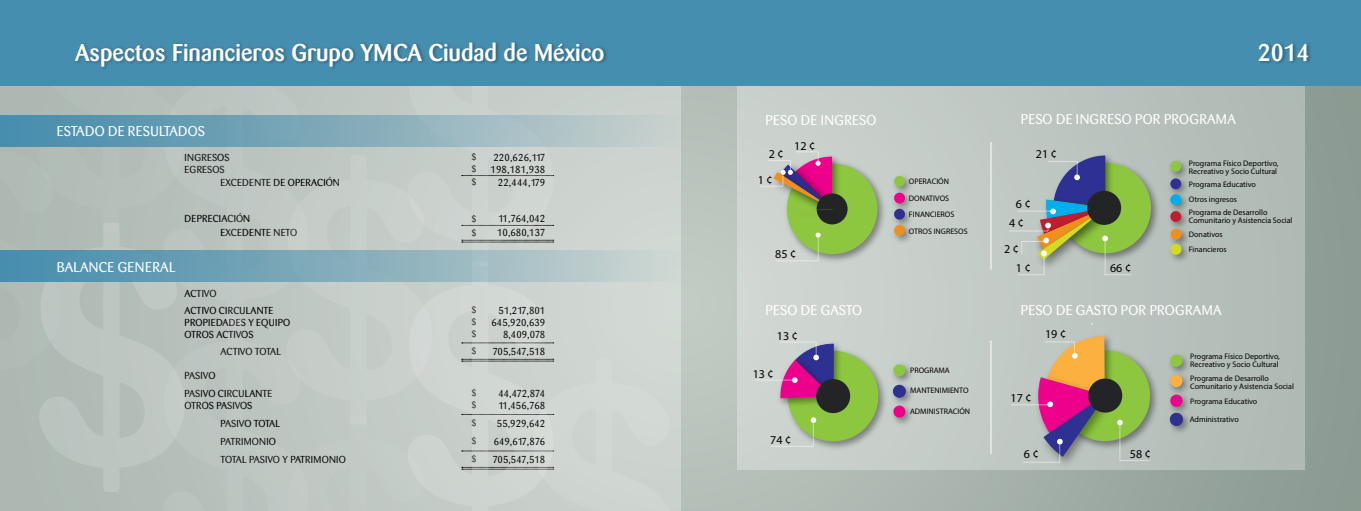
<style>
.page{position:relative;width:1361px;height:511px;background:#fff}
.page>*{position:absolute;margin:0;border:0;box-sizing:border-box;transform-origin:0 0}
.t1{font:700 300px/261.8px "Barmeno";color:#fff}
.t2{font:500 24px "Barmeno";color:#fff}
.t3{font:14px "Barmeno";letter-spacing:.02em;color:#fff}
.t4{font:12px/25.9px "Myriad Pro";color:#000}
.t5{font:10px/17.9px "Barmeno";color:#000}
.t6{font:10px/12px "Barmeno";letter-spacing:.02em;color:#000}
.t7{font:10px/12px "Barmeno";letter-spacing:-.02em;color:#000}
.t8{font:9px/12px "Barmeno";color:#000}
.t9{font:8px/8px "Myriad Pro";color:#000}
</style>
<div class="page">
<svg style="left:680px;top:85px;width:681px;height:425px;background:#a3b0a9"></svg>
<div style="left:0;top:85px;width:680px;height:425px;background:linear-gradient(to right,#acb7b2,#d1d8d3)"></div>
<div style="left:737px;top:85px;width:567px;height:384px;background:linear-gradient(to right,#d0d7d2,#afbab4)"></div>
<svg style="left:462px;top:175px;width:92px;height:1px"></svg>
<svg style="left:462px;top:225px;width:92px;height:1px"></svg>
<svg style="left:462px;top:240px;width:92px;height:2px"></svg>
<svg style="left:462px;top:342px;width:92px;height:1px"></svg>
<svg style="left:462px;top:358px;width:92px;height:3px"></svg>
<svg style="left:462px;top:414px;width:92px;height:1px"></svg>
<svg style="left:462px;top:450px;width:92px;height:1px"></svg>
<svg style="left:462px;top:466px;width:92px;height:3px"></svg>
<img style="left:781px;top:158px;width:108px;height:107px">
<div style="left:787px;top:163px;width:90px;height:91px;background:#8dc63f;border-radius:50%"></div>
<img style="left:766px;top:164px;width:82px;height:60px">
<div style="left:816px;top:193px;width:31px;height:31px;background:#222425;border-radius:50%"></div>
<img style="left:888px;top:170px;width:28px;height:17px">
<div style="left:894px;top:176px;width:11px;height:10px;background:#8dc63f;border-radius:50%"></div>
<img style="left:888px;top:187px;width:28px;height:16px">
<div style="left:894px;top:192px;width:11px;height:11px;background:#ec008c;border-radius:50%"></div>
<img style="left:888px;top:203px;width:28px;height:16px">
<div style="left:894px;top:208px;width:11px;height:11px;background:#2e3092;border-radius:50%"></div>
<img style="left:888px;top:219px;width:28px;height:28px">
<div style="left:894px;top:225px;width:11px;height:10px;background:#ef8f1d;border-radius:50%"></div>
<img style="left:788px;top:215px;width:57px;height:7px">
<svg style="left:760px;top:151px;width:80px;height:64px"></svg>
<svg style="left:776px;top:232px;width:44px;height:29px"></svg>
<hr style="left:991px;top:142px;width:1px;height:127px;background:#fff">
<hr style="left:991px;top:340px;width:1px;height:114px;background:#fff">
<div style="left:0;top:250px;width:680px;height:31px;background:linear-gradient(to right,#3f88a9,#ccd4cf)"></div>
<div style="left:0;top:115px;width:680px;height:32px;background:linear-gradient(to right,#4089aa,#c7cfcb)"></div>
<div style="left:0;top:0;width:1361px;height:85px;background:#468eaf"></div>
<div style="left:73px;top:41px;width:535px;height:30px;background:#000;opacity:.3"></div>
<div style="left:1257px;top:42px;width:56px;height:23px;background:#000;opacity:.3"></div>
<img style="left:1131px;top:157px;width:31px;height:107px">
<div style="left:1060px;top:162px;width:91px;height:91px;background:#8dc63f;border-radius:50%"></div>
<img style="left:1048px;top:150px;width:68px;height:5px">
<img style="left:1164px;top:155px;width:28px;height:17px">
<div style="left:1170px;top:161px;width:11px;height:10px;background:#8dc63f;border-radius:50%"></div>
<img style="left:1164px;top:172px;width:28px;height:16px">
<div style="left:1170px;top:178px;width:11px;height:11px;background:#2e3092;border-radius:50%"></div>
<img style="left:1164px;top:188px;width:28px;height:17px">
<div style="left:1170px;top:194px;width:11px;height:11px;background:#00aeef;border-radius:50%"></div>
<img style="left:1164px;top:205px;width:28px;height:28px">
<div style="left:1170px;top:211px;width:11px;height:11px;background:#be1e2d;border-radius:50%"></div>
<img style="left:1165px;top:223px;width:28px;height:15px">
<div style="left:1170px;top:228px;width:11px;height:11px;background:#ef8f1d;border-radius:50%"></div>
<img style="left:1165px;top:238px;width:28px;height:28px">
<div style="left:1170px;top:244px;width:11px;height:10px;background:#d2db22;border-radius:50%"></div>
<svg style="left:1009px;top:155px;width:122px;height:120px;background:#94a08e"></svg>
<img style="left:782px;top:345px;width:108px;height:107px">
<div style="left:788px;top:350px;width:90px;height:91px;background:#8dc63f;border-radius:50%"></div>
<img style="left:789px;top:338px;width:56px;height:16px">
<img style="left:775px;top:354px;width:65px;height:55px">
<div style="left:816px;top:378px;width:34px;height:35px;background:#222425;border-radius:50%"></div>
<img style="left:887px;top:358px;width:30px;height:21px">
<div style="left:893px;top:364px;width:12px;height:12px;background:#8dc63f;border-radius:50%"></div>
<img style="left:887px;top:379px;width:30px;height:20px">
<div style="left:893px;top:384px;width:13px;height:13px;background:#2e3092;border:1px solid #2e3092;border-radius:50%"></div>
<img style="left:887px;top:399px;width:30px;height:29px">
<div style="left:893px;top:405px;width:12px;height:12px;background:#ec008c;border-radius:50%"></div>
<svg style="left:756px;top:341px;width:78px;height:57px;background:#a677a8"></svg>
<svg style="left:771px;top:417px;width:45px;height:29px"></svg>
<img style="left:1116px;top:344px;width:45px;height:108px">
<div style="left:1059px;top:350px;width:91px;height:90px;background:#8dc63f;border-radius:50%"></div>
<img style="left:1041px;top:330px;width:75px;height:40px">
<img style="left:1035px;top:387px;width:87px;height:85px">
<div style="left:1088px;top:378px;width:34px;height:34px;background:#222425;border-radius:50%"></div>
<img style="left:1164px;top:348px;width:30px;height:21px">
<svg style="left:1170px;top:353px;width:14px;height:13px"></svg>
<img style="left:1164px;top:369px;width:30px;height:19px">
<svg style="left:1170px;top:373px;width:14px;height:14px"></svg>
<img style="left:1164px;top:388px;width:30px;height:19px">
<img style="left:1164px;top:407px;width:30px;height:30px">
<svg style="left:1169px;top:393px;width:15px;height:33px"></svg>
<svg style="left:1011px;top:336px;width:98px;height:126px;background:#b68f8f"></svg>
<svg style="left:1117px;top:419px;width:32px;height:42px"></svg>
<h1 class="t1" style="left:30px;top:-33px;width:164px">$</h1>
<h1 class="t1" style="left:399px;top:-23px;width:288px;line-height:311.3px">$ $$</h1>
<h2 class="t2" style="left:75px;top:38px;width:531px">Aspectos Financieros Grupo YMCA Ciudad de México</h2>
<h2 class="t2" style="left:1258px;top:38px;width:54px">2014</h2>
<h1 class="t1" style="left:154px;top:59px;width:164px">$ $</h1>
<h3 class="t3" style="left:1020px;top:111px;width:217px">PESO DE INGRESO POR PROGRAMA</h3>
<h3 class="t3" style="left:765px;top:112px;width:112px">PESO DE INGRESO</h3>
<h3 class="t3" style="left:57px;top:123px;width:150px">ESTADO DE RESULTADOS</h3>
<h3 class="t4" style="left:794px;top:132px;width:23px">12 ¢</h3>
<h3 class="t4" style="left:1036px;top:140px;width:23px">21 ¢</h3>
<h3 class="t4" style="left:758px;top:141px;width:27px;text-indent:11px">2 ¢<br>1 ¢</h3>
<p class="t8" style="left:472px;top:151px;width:6px">$ $</p>
<p class="t8" style="left:472px;top:176px;width:6px">$</p>
<p class="t8" style="left:472px;top:211px;width:6px;line-height:14px">$ $</p>
<p class="t5" style="left:490px;top:152px;width:56px;line-height:12px">220,626,117<br>198,181,938</p>
<p class="t5" style="left:498px;top:174px;width:49px">22,444,179</p>
<p class="t5" style="left:497px;top:212px;width:50px;line-height:14px">11,764,042<br>10,680,137</p>
<p class="t6" style="left:185px;top:152px;width:47px">INGRESOS<br>EGRESOS</p>
<p class="t6" style="left:221px;top:177px;width:121px">EXCEDENTE DE OPERACIÓN</p>
<p class="t6" style="left:221px;top:212px;width:78px;line-height:14px;text-indent:-36px">DEPRECIACIÓN<br>EXCEDENTE NETO</p>
<p class="t9" style="left:1189px;top:159px;width:91px">Programa Físico Deportivo,<br>Recreativo y Socio Cultural</p>
<p class="t9" style="left:1189px;top:180px;width:69px">Programa Educativo</p>
<p class="t9" style="left:909px;top:172px;width:42px;line-height:17.1px">OPERACIÓN<br>DONATIVOS</p>
<p class="t9" style="left:909px;top:206px;width:60px;line-height:16.5px">FINANCIEROS<br>OTROS INGRESOS</p>
<p class="t9" style="left:1189px;top:195px;width:50px">Otros ingresos</p>
<h3 class="t4" style="left:1016px;top:191px;width:16px">6 ¢</h3>
<p class="t9" style="left:1189px;top:208px;width:105px">Programa de Desarrollo<br>Comunitario y Asistencia Social</p>
<h3 class="t4" style="left:1004px;top:209px;width:21px;text-align:center">4 ¢<br>2 ¢</h3>
<h3 class="t4" style="left:1016px;top:254px;width:16px">1 ¢</h3>
<p class="t9" style="left:1189px;top:230px;width:35px">Donativos</p>
<p class="t9" style="left:1189px;top:245px;width:39px">Financieros</p>
<h3 class="t4" style="left:775px;top:241px;width:23px">85 ¢</h3>
<h3 class="t3" style="left:57px;top:259px;width:120px">BALANCE GENERAL</h3>
<h3 class="t4" style="left:1110px;top:254px;width:23px">66 ¢</h3>
<p class="t5" style="left:185px;top:284px;width:90px">ACTIVO<br>ACTIVO CIRCULANTE</p>
<p class="t6" style="left:185px;top:316px;width:107px">PROPIEDADES Y EQUIPO<br>OTROS ACTIVOS</p>
<p class="t5" style="left:221px;top:342px;width:62px">ACTIVO TOTAL</p>
<p class="t5" style="left:185px;top:367px;width:89px">PASIVO<br>PASIVO CIRCULANTE</p>
<p class="t5" style="left:221px;top:396px;width:127px;text-indent:-36px">OTROS PASIVOS<br>PASIVO TOTAL<br>PATRIMONIO<br>TOTAL PASIVO Y PATRIMONIO</p>
<h3 class="t3" style="left:1020px;top:302px;width:202px">PESO DE GASTO POR PROGRAMA</h3>
<h3 class="t3" style="left:765px;top:302px;width:98px">PESO DE GASTO</h3>
<p class="t8" style="left:472px;top:304px;width:6px;text-align:justify">$ $ $</p>
<p class="t8" style="left:472px;top:345px;width:6px">$</p>
<p class="t8" style="left:472px;top:386px;width:6px">$ $</p>
<p class="t8" style="left:472px;top:414px;width:6px;line-height:17.8px;text-align:justify">$ $ $</p>
<p class="t5" style="left:491px;top:304px;width:55px;line-height:12px;text-align:right">51,217,801<br>645,920,639<br>8,409,078</p>
<p class="t5" style="left:492px;top:342px;width:54px">705,547,518</p>
<p class="t7" style="left:498px;top:387px;width:48px">44,472,874<br>11,456,768</p>
<p class="t5" style="left:492px;top:414px;width:54px;text-align:center">55,929,642<br>649,617,876<br>705,547,518</p>
<h3 class="t4" style="left:1045px;top:321px;width:23px">19 ¢</h3>
<h3 class="t4" style="left:777px;top:322px;width:23px">13 ¢</h3>
<p class="t9" style="left:1190px;top:352px;width:91px">Programa Físico Deportivo,<br>Recreativo y Socio Cultural</p>
<p class="t9" style="left:1190px;top:397px;width:69px">Programa Educativo</p>
<p class="t9" style="left:910px;top:365px;width:41px">PROGRAMA</p>
<p class="t9" style="left:910px;top:386px;width:60px">MANTENIMIENTO</p>
<p class="t9" style="left:910px;top:406px;width:62px">ADMINISTRACIÓN</p>
<h3 class="t4" style="left:753px;top:360px;width:23px">13 ¢</h3>
<p class="t9" style="left:1190px;top:374px;width:105px">Programa de Desarrollo<br>Comunitario y Asistencia Social</p>
<h3 class="t4" style="left:1010px;top:384px;width:23px">17 ¢</h3>
<p class="t9" style="left:1189px;top:414px;width:51px">Administrativo</p>
<h3 class="t4" style="left:770px;top:426px;width:23px">74 ¢</h3>
<h3 class="t4" style="left:1130px;top:440px;width:23px">58 ¢</h3>
<h3 class="t4" style="left:1024px;top:441px;width:16px">6 ¢</h3>
</div>
